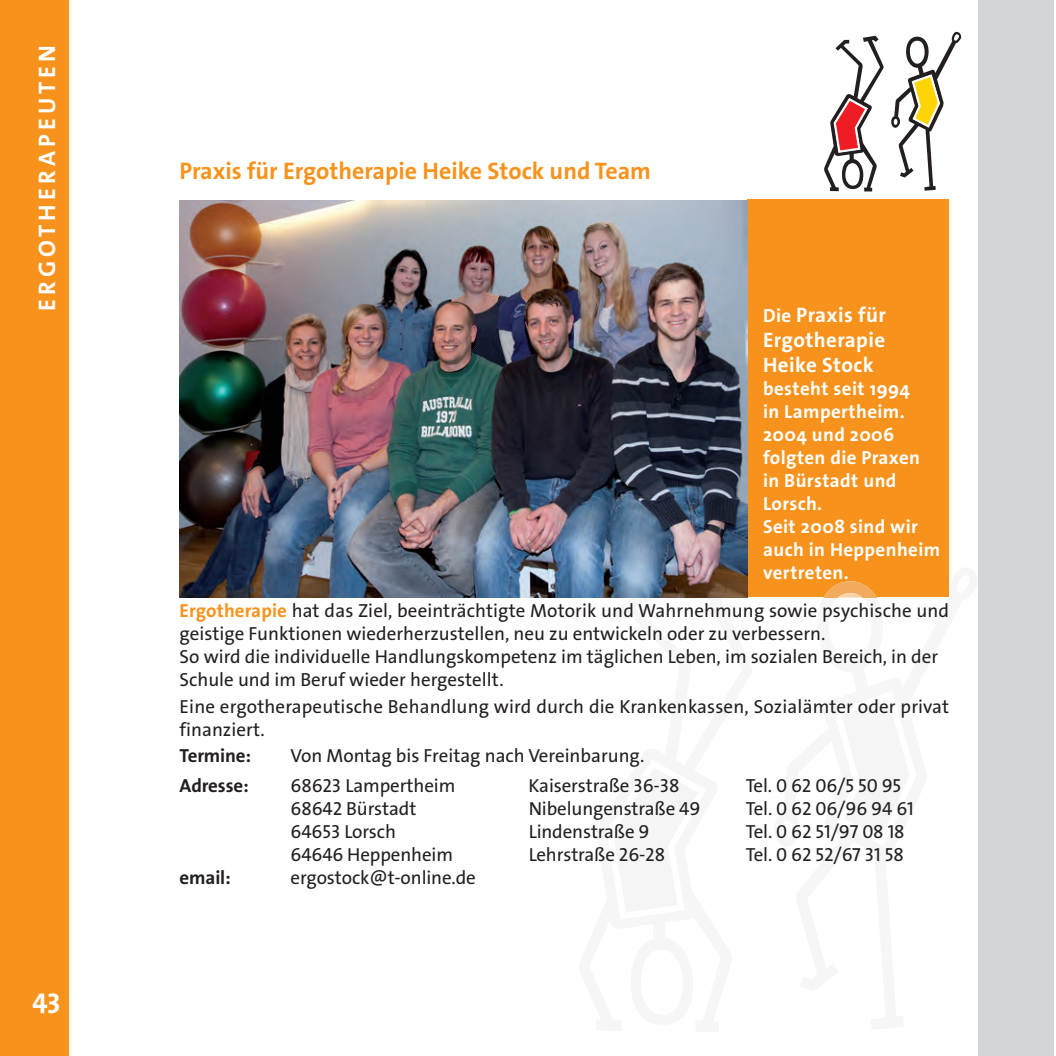
<style>
.page{position:relative;width:1056px;height:1056px;background:#fff}
.page>*{position:absolute;margin:0;border:0;box-sizing:border-box;transform-origin:0 0}
.t1{font:700 28px "SPD The Sans";color:#fff}
.t2{font:700 24px "SPD The Sans";color:#f7931d}
.t3{font:700 24px "SPD The Sans";letter-spacing:.17em;color:#fff}
.t4{font:700 21px/25px "SPD The Sans";letter-spacing:.02em;color:#fff;text-align:justify}
.t5{font:19px/23px "SPD The Sans";color:#231f20}
.t6{font:700 19px/23px "SPD The Sans";letter-spacing:.02em;color:#fff}
.t7{font:700 19px "SPD The Sans";letter-spacing:-.005em;color:#231f20}
.s1{font-size:19px}
.s2{font-weight:700;color:#f7931d}
</style>
<div class="page">
<div style="left:747px;top:200px;width:202px;height:398px;background:#f7931d"></div>
<div style="left:978px;top:0;width:76px;height:1056px;background:#d4d5d7"></div>
<svg style="left:824px;top:36px;width:60px;height:155px"></svg>
<div style="left:845px;top:163px;width:15px;height:23px;background:#fff;border-radius:50%"></div>
<svg style="left:891px;top:32px;width:70px;height:159px"></svg>
<svg style="left:774px;top:581px;width:175px;height:17px"></svg>
<svg style="left:828px;top:593px;width:44px;height:5px"></svg>
<img style="left:180px;top:200px;width:568px;height:397px">
<div style="left:1px;top:0;width:68px;height:1056px;background:#f7931d"></div>
<p class="t3" style="left:35px;top:311px;width:267px;rotate:-90deg">ERGOTHERAPEUTEN</p>
<h1 class="t1" style="left:32px;top:985px;width:30px">43</h1>
<p class="t2" style="left:180px;top:159px;width:473px">Praxis für Ergotherapie Heike Stock und Team</p>
<p class="t4" style="left:763px;top:304px;width:124px"><span class="s1">Die</span> Praxis für Ergotherapie Heike Stock</p>
<p class="t6" style="left:763px;top:378px;width:179px">besteht seit 1994<br>in Lampertheim.<br>2004 und 2006 folgten die Praxen in Bürstadt und<br>Lorsch.<br>Seit 2008 sind wir auch in Heppenheim vertreten.</p>
<p class="t5" style="left:180px;top:600px;width:771px"><span class="s2">Ergotherapie</span> hat das Ziel, beeinträchtigte Motorik und Wahrnehmung sowie psychische und geistige Funktionen wiederherzustellen, neu zu entwickeln oder zu verbessern.<br>So wird die individuelle Handlungskompetenz im täglichen Leben, im sozialen Bereich, in der Schule und im Beruf wieder hergestellt.</p>
<p class="t5" style="left:180px;top:696px;width:771px">Eine ergotherapeutische Behandlung wird durch die Krankenkassen, Sozialämter oder privat finanziert.</p>
<p class="t7" style="left:180px;top:746px;width:73px">Termine:</p>
<p class="t5" style="left:291px;top:745px;width:356px">Von Montag bis Freitag nach Vereinbarung.</p>
<p class="t7" style="left:180px;top:776px;width:71px">Adresse:</p>
<p class="t5" style="left:291px;top:775px;width:166px">68623 Lampertheim</p>
<p class="t5" style="left:529px;top:775px;width:152px">Kaiserstraße 36-38</p>
<p class="t5" style="left:746px;top:775px;width:157px">Tel. 0 62 06/5 50 95</p>
<p class="t5" style="left:291px;top:798px;width:127px">68642 Bürstadt</p>
<p class="t5" style="left:529px;top:798px;width:173px">Nibelungenstraße 49</p>
<p class="t5" style="left:746px;top:798px;width:170px">Tel. 0 62 06/96 94 61</p>
<p class="t5" style="left:291px;top:821px;width:107px">64653 Lorsch</p>
<p class="t5" style="left:529px;top:821px;width:122px">Lindenstraße 9</p>
<p class="t5" style="left:746px;top:821px;width:160px">Tel. 0 62 51/97 08 18</p>
<p class="t5" style="left:291px;top:844px;width:164px">64646 Heppenheim</p>
<p class="t5" style="left:529px;top:844px;width:138px">Lehrstraße 26-28</p>
<p class="t5" style="left:746px;top:844px;width:160px">Tel. 0 62 52/67 31 58</p>
<p class="t7" style="left:180px;top:868px;width:53px">email:</p>
<p class="t5" style="left:291px;top:867px;width:187px">ergostock@t-online.de</p>
</div>
